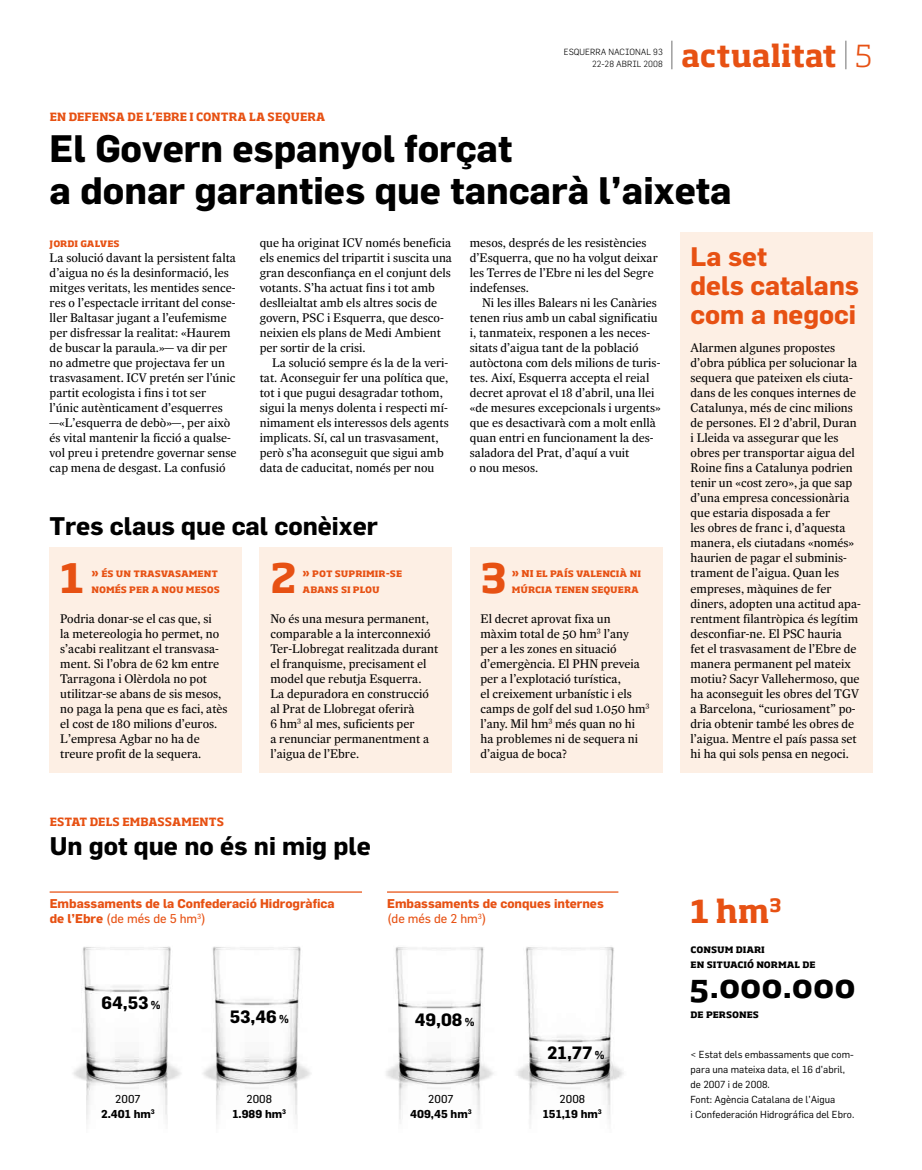
<style>
.page{position:relative;width:922px;height:1170px;background:#fff}
.page>*{position:absolute;margin:0;border:0;box-sizing:border-box;transform-origin:0 0}
.t1{font:700 40px "Soho Std";color:#e75113}
.t2{font:700 37.5px/41.2px "Flama";color:#000}
.t3{font:700 31.25px "Soho Std";color:#e75113}
.t4{font:700 30px "Soho Std";letter-spacing:-.01em;color:#e75113}
.t5{font:700 30px "Soho Std";color:#000}
.t6{font:700 26.25px/28.8px "Flama";color:#e75113}
.t7{font:700 25px "Flama";color:#000}
.t8{font:700 17.5px "Flama";color:#000}
.t9{font:12.5px/15px "Expresso Texto";color:#000}
.t10{font:700 12.5px/15px "Flama";color:#e75113}
.t11{font:700 11.25px/15px "Soho Std";color:#e75113}
.t12{font:700 11.25px/15px "Soho Std";letter-spacing:-.005em;color:#000}
.t13{font:700 11.25px "Flama";color:#000}
.t14{font:11.25px "Flama";color:#000}
.t15{font:10px/15px "Flama";color:#000}
.t16{font:300 8.75px/12.5px "Flama";color:#000;text-align:right}
.s1{font-weight:100;color:#000}
.s2{font-weight:300}
.s3{font-size:12px}
.s4{font-weight:400}
.s5{font-size:11.25px}
</style>
<div class="page">
<div style="left:469px;top:547px;width:193px;height:225px;background:#fdefe4"></div>
<div style="left:50px;top:547px;width:192px;height:225px;background:#fdefe4"></div>
<div style="left:260px;top:547px;width:192px;height:225px;background:#fdefe4"></div>
<img style="left:73px;top:946px;width:238px;height:174px">
<img style="left:386px;top:947px;width:238px;height:177px">
<hr style="left:50px;top:891px;width:312px;height:1px;background:#e75113">
<hr style="left:387px;top:891px;width:231px;height:1px;background:#e75113">
<div style="left:679px;top:232px;width:193px;height:540px;background:#fdefe4"></div>
<p class="t16" style="left:563px;top:45px;width:100px">ESQUERRA NACIONAL 93<br>22-28 ABRIL 2008</p>
<h3 class="t4" style="left:668px;top:37px;width:205px"><span class="s1">|</span> ACTUALITAT <span class="s1">|</span> <span class="s2">5</span></h3>
<p class="t11" style="left:50px;top:109px;width:277px">EN DEFENSA DE L’EBRE I CONTRA LA SEQUERA</p>
<h2 class="t2" style="left:50px;top:127px;width:683px">El Govern espanyol forçat<br>a donar garanties que tancarà l’aixeta</h2>
<p class="t11" style="left:50px;top:235px;width:71px">JORDI GALVES</p>
<p class="t9" style="left:50px;top:250px;width:188px">La solució davant la persistent falta d’aigua no és la desinformació, les mitges veritats, les mentides sence&shy;res o l’espectacle irritant del conse&shy;ller Baltasar jugant a l’eufemisme per disfressar la realitat: «Haurem de buscar la paraula.»— va dir per no admetre que projectava fer un trasvasament. ICV pretén ser l’únic partit ecologista i fins i tot ser l’únic autènticament d’esquerres —«L’esquerra de debò»—, per això és vital mantenir la ficció a qualse&shy;vol preu i pretendre governar sense cap mena de desgast. La confusió</p>
<p class="t9" style="left:260px;top:235px;width:194px">que ha originat ICV només beneficia els enemics del tripartit i suscita una gran desconfiança en el conjunt dels votants. S’ha actuat fins i tot amb deslleialtat amb els altres socis de govern, PSC i Esquerra, que desco&shy;neixien els plans de Medi Ambient per sortir de la crisi.</p>
<p class="t9" style="left:260px;top:355px;width:190px;text-indent:12px">La solució sempre és la de la veri&shy;tat. Aconseguir fer una política que, tot i que pugui desagradar tothom, sigui la menys dolenta i respecti mí&shy;nimament els interessos dels agents implicats. Sí, cal un trasvasament, però s’ha aconseguit que sigui amb data de caducitat, només per nou</p>
<h3 class="t7" style="left:50px;top:511px;width:329px">Tres claus que cal conèixer</h3>
<h1 class="t1" style="left:270px;top:551px;width:28px">2</h1>
<h1 class="t1" style="left:60px;top:551px;width:26px">1</h1>
<p class="t11" style="left:302px;top:565px;width:101px"><span class="s3">»</span> POT SUPRIMIR-SE<br>ABANS SI PLOU</p>
<p class="t9" style="left:270px;top:610px;width:169px">No és una mesura permanent, comparable a la interconnexió<br>Ter-Llobregat realitzada durant el franquisme, precisament el model que rebutja Esquerra.<br>La depuradora en construcció al Prat de Llobregat oferirà<br>6 hm<sup>3</sup> al mes, suficients per<br>a renunciar permanentment a l’aigua de l’Ebre.</p>
<p class="t11" style="left:92px;top:565px;width:130px"><span class="s3">»</span> ÉS UN TRASVASAMENT<br>NOMÉS PER A NOU MESOS</p>
<p class="t9" style="left:60px;top:610px;width:169px">Podria donar-se el cas que, si<br>la metereologia ho permet, no s’acabi realitzant el transvasa&shy;ment. Si l’obra de 62 km entre<br>Tarragona i Olèrdola no pot utilitzar-se abans de sis mesos, no paga la pena que es faci, atès el cost de 180 milions d’euros.<br>L’empresa Agbar no ha de treure profit de la sequera.</p>
<p class="t9" style="left:469px;top:235px;width:189px">mesos, després de les resistències d’Esquerra, que no ha volgut deixar les Terres de l’Ebre ni les del Segre indefenses.</p>
<p class="t9" style="left:469px;top:295px;width:192px;text-indent:12px">Ni les illes Balears ni les Canàries tenen rius amb un cabal significatiu i, tanmateix, responen a les neces&shy;sitats d’aigua tant de la població autòctona com dels milions de turis&shy;tes. Així, Esquerra accepta el reial decret aprovat el 18 d’abril, una llei «de mesures excepcionals i urgents» que es desactivarà com a molt enllà quan entri en funcionament la des&shy;saladora del Prat, d’aquí a vuit<br>o nou mesos.</p>
<h1 class="t1" style="left:480px;top:551px;width:28px">3</h1>
<p class="t11" style="left:511px;top:565px;width:131px"><span class="s3">» NI</span> EL PAÍS VALENCIÀ NI<br>MÚRCIA TENEN SEQUERA</p>
<p class="t9" style="left:480px;top:610px;width:170px">El decret aprovat fixa un màxim total de 50 hm<sup>3</sup> l’any per a les zones en situació d’emergència. El PHN preveia per a l’explotació turística,<br>el creixement urbanístic i els camps de golf del sud 1.050 hm<sup>3 </sup>l’any. Mil hm<sup>3</sup> més quan no hi ha problemes ni de sequera ni d’aigua de boca?</p>
<p class="t11" style="left:50px;top:814px;width:176px">ESTAT DELS EMBASSAMENTS</p>
<h3 class="t7" style="left:50px;top:831px;width:322px">Un got que no és ni mig ple</h3>
<p class="t10" style="left:50px;top:895px;width:286px">Embassaments de la Confederació Hidrogràfica de l’Ebre <span class="s4">(de més de 5 hm</span><sup>3</sup><span class="s4">)</span></p>
<p class="t10" style="left:387px;top:895px;width:218px">Embassaments de conques internes <span class="s4">(de més de 2 hm</span><sup>3</sup><span class="s4">)</span></p>
<h3 class="t8" style="left:102px;top:992px;width:61px">64,53 <span class="s5">%</span></h3>
<h3 class="t8" style="left:230px;top:1006px;width:61px">53,46 <span class="s5">%</span></h3>
<p class="t14" style="left:115px;top:1091px;width:27px">2007</p>
<p class="t14" style="left:246px;top:1091px;width:27px">2008</p>
<p class="t13" style="left:101px;top:1106px;width:55px">2.401 hm<sup>3</sup></p>
<p class="t13" style="left:232px;top:1106px;width:55px">1.989 hm<sup>3</sup></p>
<h3 class="t8" style="left:414px;top:1009px;width:61px">49,08 <span class="s5">%</span></h3>
<h3 class="t8" style="left:547px;top:1042px;width:59px">21,77 <span class="s5">%</span></h3>
<p class="t14" style="left:428px;top:1091px;width:27px">2007</p>
<p class="t14" style="left:559px;top:1091px;width:27px">2008</p>
<p class="t13" style="left:410px;top:1106px;width:63px">409,45 hm<sup>3</sup></p>
<p class="t13" style="left:542px;top:1106px;width:60px">151,19 hm<sup>3</sup></p>
<h3 class="t6" style="left:690px;top:241px;width:170px">La set<br>dels catalans com a negoci</h3>
<p class="t9" style="left:690px;top:340px;width:172px">Alarmen algunes propostes d’obra pública per solucionar la sequera que pateixen els ciuta&shy;dans de les conques internes de<br>Catalunya, més de cinc milions de persones. El 2 d’abril, Duran i Lleida va assegurar que les obres per transportar aigua del<br>Roine fins a Catalunya podrien tenir un «cost zero», ja que sap d’una empresa concessionària que estaria disposada a fer<br>les obres de franc i, d’aquesta manera, els ciutadans «només» haurien de pagar el subminis&shy;trament de l’aigua. Quan les empreses, màquines de fer diners, adopten una actitud apa&shy;rentment filantròpica és legítim desconfiar-ne. El PSC hauria<br>fet el trasvasament de l’Ebre de manera permanent pel mateix motiu? Sacyr Vallehermoso, que ha aconseguit les obres del TGV a Barcelona, “curiosament” po&shy;dria obtenir també les obres de l’aigua. Mentre el país passa set hi ha qui sols pensa en negoci.</p>
<h3 class="t3" style="left:690px;top:890px;width:92px">1 HM<sup>3</sup></h3>
<p class="t12" style="left:690px;top:940px;width:126px">CONSUM DIARI<br>EN SITUACIÓ NORMAL DE</p>
<h3 class="t5" style="left:690px;top:967px;width:166px">5.000.000</h3>
<p class="t12" style="left:690px;top:1005px;width:70px">DE PERSONES</p>
<p class="t15" style="left:690px;top:1046px;width:165px">&lt; Estat dels embassaments que com&shy;para una mateixa data, el 16 d’abril, de 2007 i de 2008.<br>Font: Agència Catalana de l’Aigua<br>i Confederación Hidrográfica del Ebro.</p>
</div>
